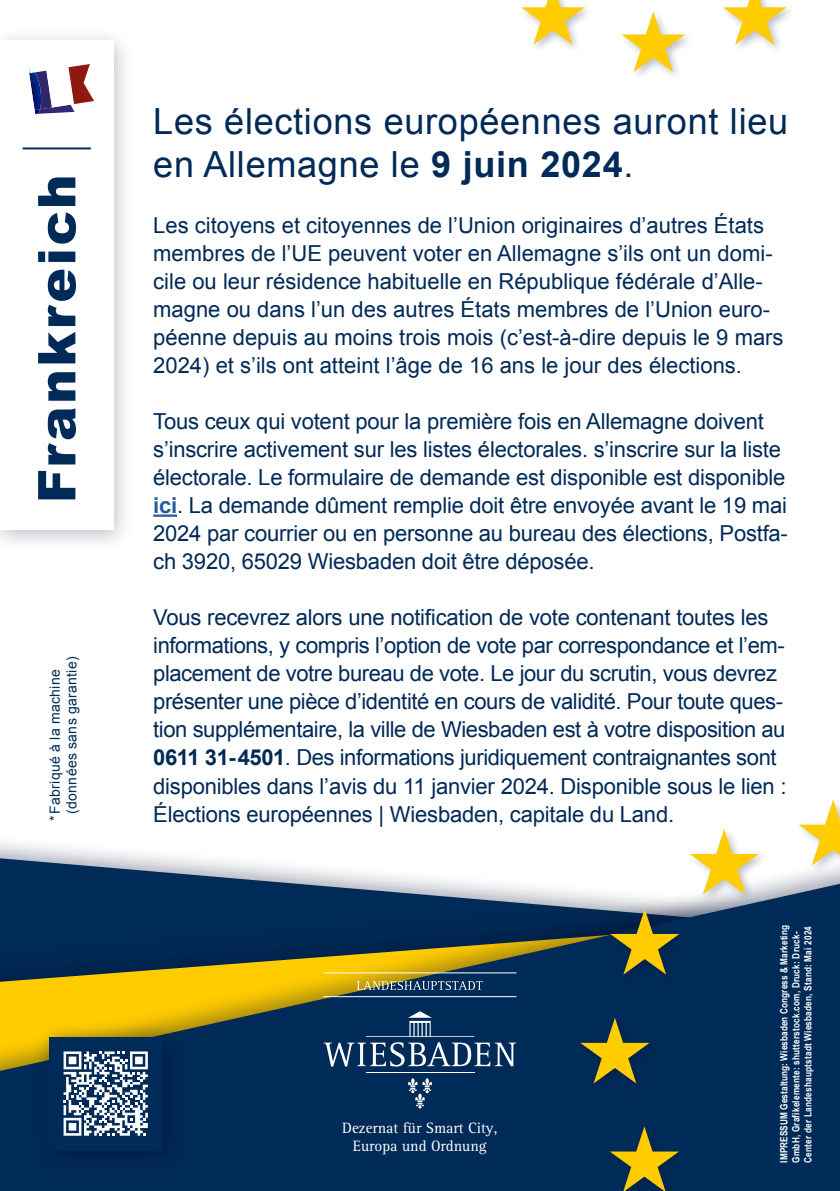
<style>
.page{position:relative;width:840px;height:1191px;background:#fff}
.page>*{position:absolute;margin:0;border:0;box-sizing:border-box;transform-origin:0 0}
.t1{font:900 52px "Arial";letter-spacing:.05em;color:#002a57}
.t2{font:36px/43.2px "Arial";letter-spacing:.02em;color:#002a57}
.t3{font:22px/28px "Arial";letter-spacing:-.01em;color:#002a57}
.t4{font:15.6px/18.6px "Rotis Serif";color:#fff;text-align:center}
.t5{font:14px "Arial";letter-spacing:.02em;color:#002a57}
.t6{font:700 10px/12px "Arial Narrow";letter-spacing:.02em;color:#fff}
.s1{font-weight:700}
.s2{font-weight:700;color:#275b9b}
</style>
<div class="page">
<div style="left:0;top:852px;width:839px;height:339px;background:#000e2d;opacity:.35"></div>
<svg style="left:0;top:876px;width:577px;height:315px;background:#2f494f"></svg>
<div style="left:577px;top:797px;width:262px;height:394px;background:#000e2d;opacity:.26"></div>
<svg style="left:798px;top:799px;width:41px;height:66px"></svg>
<svg style="left:580px;top:1017px;width:69px;height:66px;background:#535d39"></svg>
<svg style="left:609px;top:1126px;width:69px;height:65px;background:#545e39"></svg>
<svg style="left:689px;top:829px;width:69px;height:65px"></svg>
<svg style="left:609px;top:909px;width:70px;height:65px;background:#5e653d"></svg>
<svg style="left:621px;top:11px;width:63px;height:61px"></svg>
<svg style="left:521px;top:0;width:63px;height:45px"></svg>
<svg style="left:723px;top:0;width:63px;height:45px"></svg>
<div style="left:0;top:26px;width:135px;height:527px;background:#000e2d;opacity:.25"></div>
<div style="left:0;top:40px;width:113px;height:489px;background:#fff"></div>
<hr style="left:23px;top:147px;width:68px;height:2px;background:#002a57">
<svg style="left:28px;top:64px;width:66px;height:55px"></svg>
<img style="left:28px;top:73px;width:7px;height:38px">
<div style="left:33px;top:1021px;width:153px;height:153px;background:#000e2d;opacity:.51"></div>
<div style="left:49px;top:1037px;width:113px;height:113px;background:#002a57"></div>
<svg style="left:63px;top:1051px;width:85px;height:84px"></svg>
<hr style="left:153px;top:514px;width:24px;height:3px;background:#275b9b">
<hr style="left:366px;top:1071px;width:108px;height:1px;background:#fff">
<svg style="left:323px;top:1011px;width:193px;height:55px;background:#274a70"></svg>
<svg style="left:407px;top:1078px;width:25px;height:30px"></svg>
<svg style="left:356px;top:981px;width:126px;height:9px"></svg>
<hr style="left:323px;top:972px;width:193px;height:1px;background:#fff">
<hr style="left:323px;top:996px;width:193px;height:1px;background:#fff">
<h1 class="t1" style="left:19px;top:503px;width:330px;rotate:-90deg">Frankreich</h1>
<p class="t5" style="left:62px;top:813px;width:159px;rotate:-90deg">(données sans garantie)</p>
<p class="t5" style="left:46px;top:821px;width:153px;rotate:-90deg">*Fabriqué à la machine</p>
<h2 class="t2" style="left:153px;top:100px;width:636px">Les élections européennes auront lieu en Allemagne le <span class="s1">9 juin 2024</span>.</h2>
<p class="t3" style="left:153px;top:212px;width:631px">Les citoyens et citoyennes de l’Union originaires d’autres États membres de l’UE peuvent voter en Allemagne s’ils ont un domi&shy;cile ou leur résidence habituelle en République fédérale d’Alle&shy;magne ou dans l’un des autres États membres de l’Union euro&shy;péenne depuis au moins trois mois (c’est-à-dire depuis le 9 mars 2024) et s’ils ont atteint l’âge de 16 ans le jour des élections.</p>
<p class="t3" style="left:153px;top:408px;width:636px">Tous ceux qui votent pour la première fois en Allemagne doivent s’inscrire activement sur les listes électorales. s’inscrire sur la liste électorale. Le formulaire de demande est disponible est disponible <span class="s2">ici</span>. La demande dûment remplie doit être envoyée avant le 19 mai 2024 par courrier ou en personne au bureau des élections, Postfa&shy;ch 3920, 65029 Wiesbaden doit être déposée.</p>
<p class="t3" style="left:153px;top:604px;width:634px">Vous recevrez alors une notification de vote contenant toutes les informations, y compris l’option de vote par correspondance et l’em&shy;placement de votre bureau de vote. Le jour du scrutin, vous devrez présenter une pièce d’identité en cours de validité. Pour toute ques&shy;tion supplémentaire, la ville de Wiesbaden est à votre disposition au <span class="s1">0611 31-4501</span>. Des informations juridiquement contraignantes sont disponibles dans l’avis du 11 janvier 2024. Disponible sous le lien :</p>
<p class="t3" style="left:153px;top:800px;width:522px">Élections européennes | Wiesbaden, capitale du Land.</p>
<p class="t4" style="left:342px;top:1119px;width:156px">Dezernat für Smart City,<br>Europa und Ordnung</p>
<p class="t6" style="left:777px;top:1162px;width:239px;rotate:-90deg">IMPRESSUM Gestaltung: Wiesbaden Congress &amp; Marketing<br>GmbH, Grafikelemente: shutterstock.com, Druck: Druck-<br>Center der Landeshauptstadt Wiesbaden, Stand: Mai 2024</p>
</div>
